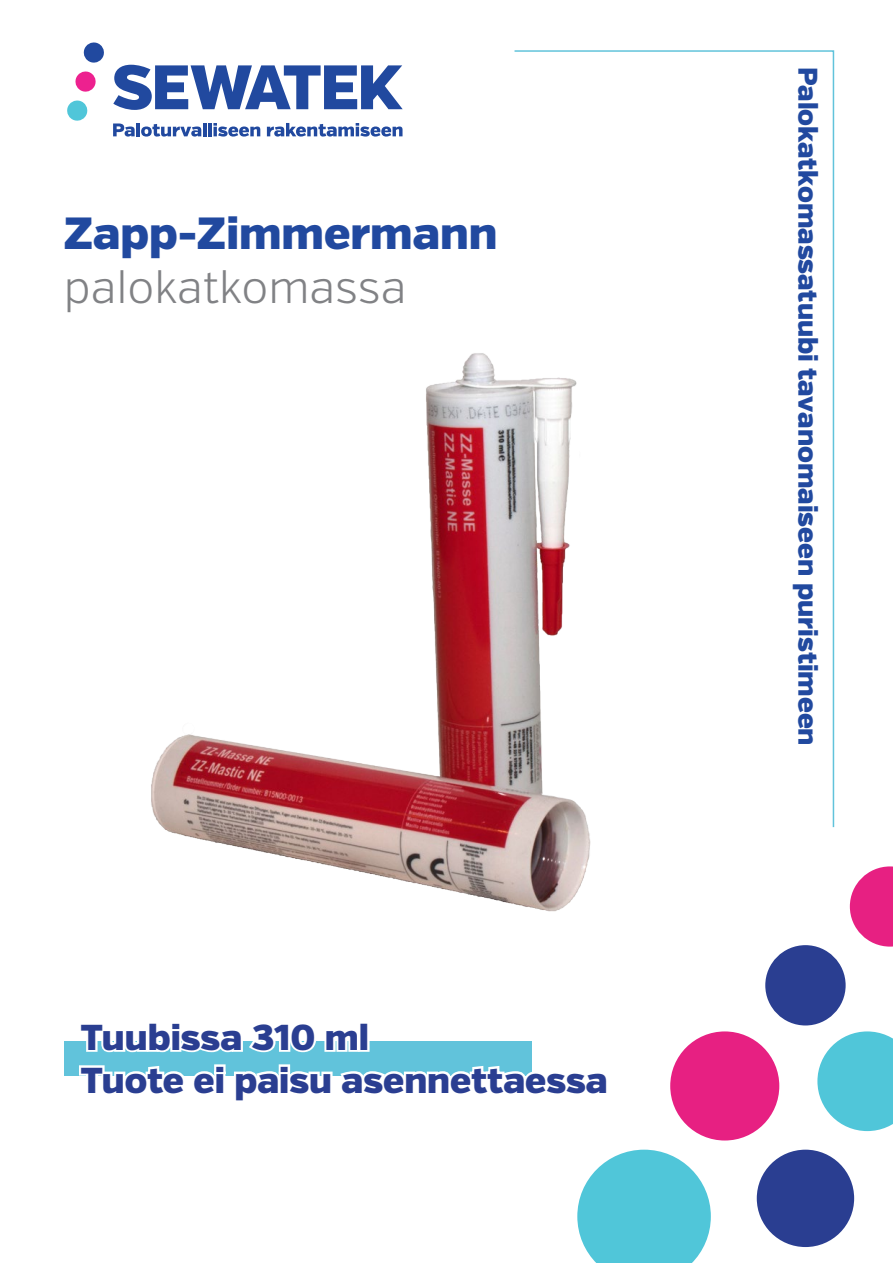
<style>
.page{position:relative;width:893px;height:1263px;background:#fff}
.page>*{position:absolute;margin:0;border:0;box-sizing:border-box;transform-origin:0 0}
.t1{font:900 45px "Verb";color:#21499f}
.t2{font:300 45px "Verb";color:#818285}
.t3{font:900 36px/43.2px "Verb";color:#2a3e91}
.t4{font:900 27px "Verb";color:#21499f}
</style>
<div class="page">
<svg style="left:514px;top:50px;width:321px;height:778px"></svg>
<div style="left:64px;top:1042px;width:467px;height:34px;background:#61c3db"></div>
<div style="left:670px;top:1031px;width:109px;height:109px;background:#e72082;border-radius:50%"></div>
<svg style="left:850px;top:866px;width:43px;height:80px"></svg>
<div style="left:765px;top:945px;width:81px;height:80px;background:#2a3e91;border-radius:50%"></div>
<div style="left:757px;top:1150px;width:97px;height:97px;background:#2a3e91;border-radius:50%"></div>
<svg style="left:817px;top:1031px;width:76px;height:100px"></svg>
<svg style="left:577px;top:1150px;width:134px;height:113px"></svg>
<img style="left:151px;top:327px;width:460px;height:585px">
<svg style="left:67px;top:100px;width:21px;height:21px"></svg>
<svg style="left:83px;top:42px;width:21px;height:21px"></svg>
<svg style="left:113px;top:65px;width:290px;height:45px"></svg>
<svg style="left:75px;top:71px;width:21px;height:21px"></svg>
<svg style="left:113px;top:123px;width:22px;height:14px"></svg>
<hr style="left:136px;top:123px;width:4px;height:13px;background:#21499f">
<svg style="left:141px;top:123px;width:65px;height:14px"></svg>
<hr style="left:208px;top:123px;width:4px;height:13px;background:#21499f">
<svg style="left:213px;top:123px;width:47px;height:14px"></svg>
<svg style="left:267px;top:123px;width:135px;height:14px"></svg>
<svg style="left:77px;top:1041px;width:281px;height:12px"></svg>
<div style="left:358px;top:1021px;width:12px;height:31px;border:4px solid #fff"></div>
<svg style="left:79px;top:1062px;width:453px;height:14px"></svg>
<h1 class="t1" style="left:64px;top:205px;width:435px">Zapp-Zimmermann</h1>
<h1 class="t2" style="left:64px;top:260px;width:344px">palokatkomassa</h1>
<h2 class="t3" style="left:81px;top:1016px;width:528px">Tuubissa 310 ml<br>Tuote ei paisu asennettaessa</h2>
<p class="t4" style="left:824px;top:67px;width:680px;rotate:90deg">Palokatkomassatuubi tavanomaiseen puristimeen</p>
</div>
